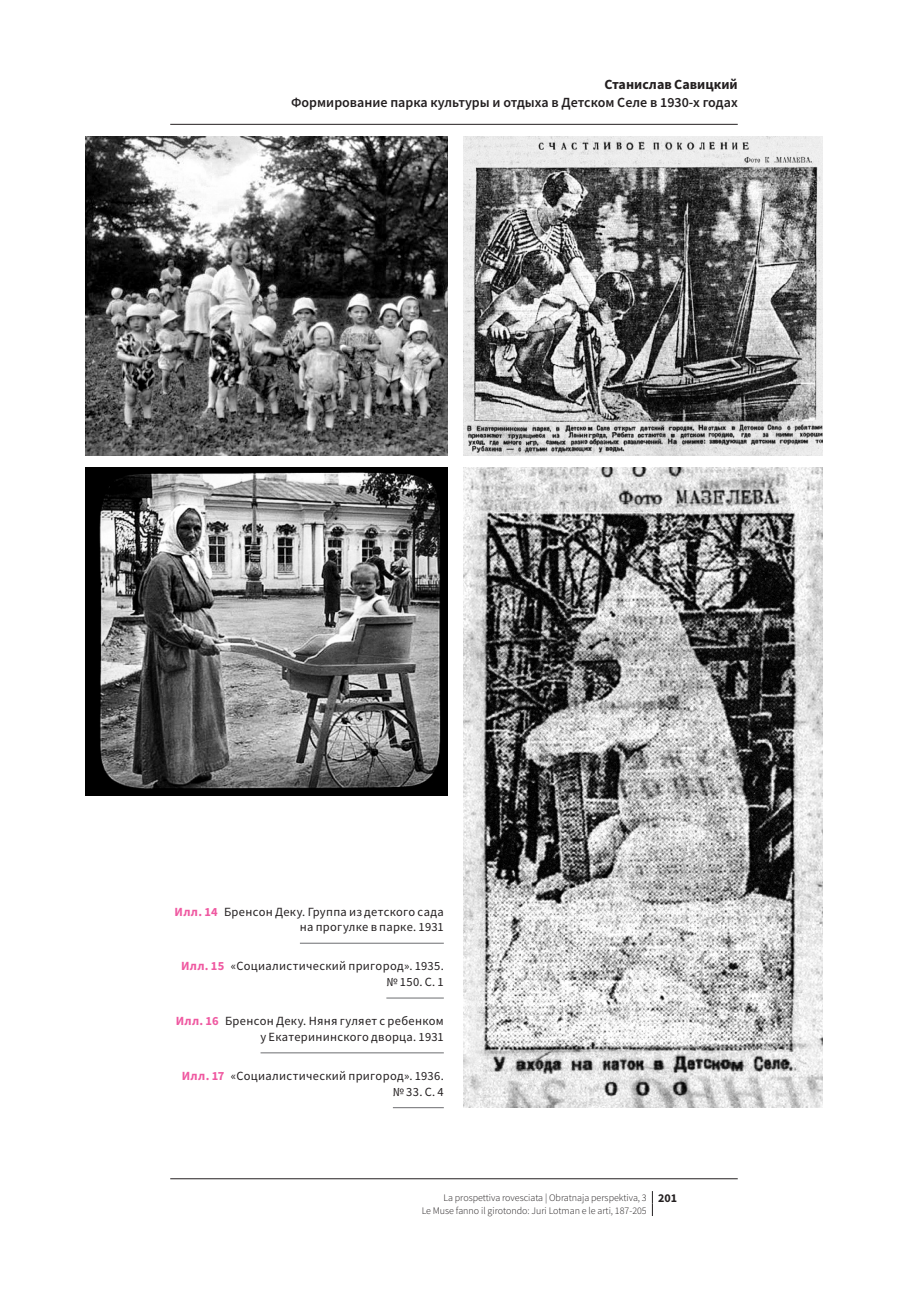
<style>
.page{position:relative;width:908px;height:1304px;background:#fff}
.page>*{position:absolute;margin:0;border:0;box-sizing:border-box;transform-origin:0 0}
.t1{font:600 14px "Source Sans Pro";color:#231f20}
.t2{font:700 14px "Source Sans Pro";color:#231f20}
._055-ecf-figura-dida{font:12.4px/15.6px "Source Sans Pro";letter-spacing:.025em;color:#231f20;text-align:right}
.t3{font:300 10px/12.4px "Source Sans Pro";color:#231f20}
.s1{font-weight:700;color:#ef59a1}
.s2{font-weight:700;font-size:12px}
</style>
<div class="page">
<svg style="left:651px;top:1191px;width:1px;height:25px"></svg>
<img style="left:463px;top:136px;width:359px;height:320px">
<hr style="left:300px;top:943px;width:143px;height:1px;background:#6c6d70">
<hr style="left:386px;top:998px;width:57px;height:1px;background:#6c6d70">
<hr style="left:260px;top:1052px;width:183px;height:1px;background:#6c6d70">
<hr style="left:393px;top:1107px;width:50px;height:1px;background:#6c6d70">
<img style="left:463px;top:467px;width:359px;height:641px">
<img style="left:85px;top:136px;width:362px;height:320px">
<img style="left:85px;top:467px;width:362px;height:329px">
<hr style="left:170px;top:124px;width:567px;height:1px;background:#231f20">
<hr style="left:170px;top:1178px;width:567px;height:1px;background:#231f20">
<p class="t2" style="left:604px;top:75px;width:135px">Станислав Савицкий</p>
<p class="t1" style="left:291px;top:94px;width:448px">Формирование парка культуры и отдыха в Детском Селе в 1930-х годах</p>
<p class="_055-ecf-figura-dida" style="left:174px;top:904px;width:271px"><span class="s1">Илл. 14</span> Бренсон Деку. Группа из детского сада на прогулке в парке. 1931</p>
<p class="_055-ecf-figura-dida" style="left:181px;top:958px;width:264px"><span class="s1">Илл. 15</span> «Социалистический пригород». 1935. № 150. С. 1</p>
<p class="_055-ecf-figura-dida" style="left:176px;top:1013px;width:269px"><span class="s1">Илл. 16</span> Бренсон Деку. Няня гуляет с ребенком у Екaтерининского дворца. 1931</p>
<p class="_055-ecf-figura-dida" style="left:182px;top:1068px;width:263px"><span class="s1">Илл. 17</span> «Социалистический пригород». 1936. № 33. С. 4</p>
<p class="t3" style="left:421px;top:1191px;width:257px;text-indent:22px">La prospettiva rovesciata | Obratnaja perspektiva, 3 <span class="s2">201<br></span>Le Muse fanno il girotondo: Juri Lotman e le arti, 187-205</p>
</div>
